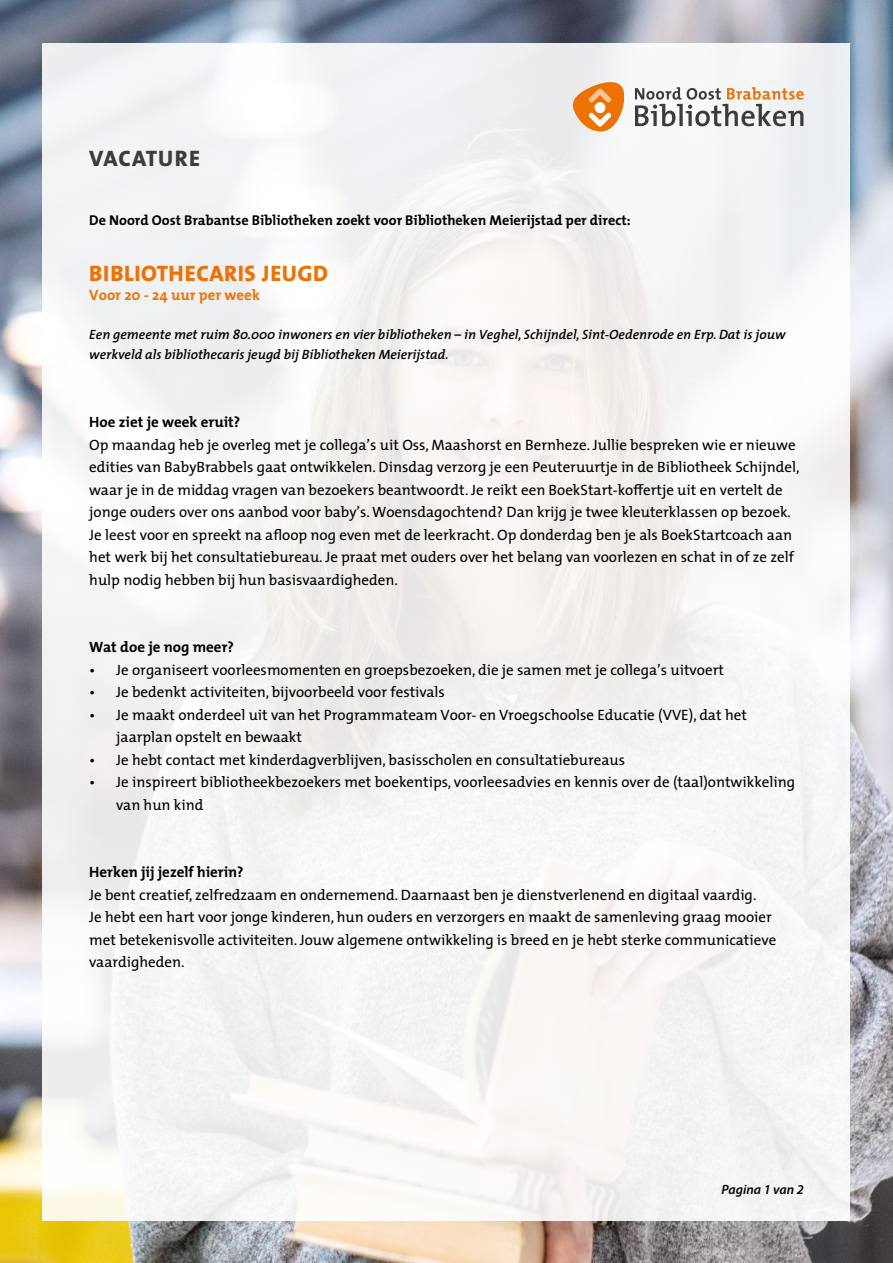
<style>
.page{position:relative;width:893px;height:1263px;background:#fff}
.page>*{position:absolute;margin:0;border:0;box-sizing:border-box;transform-origin:0 0}
.t1{font:800 22.5px "The Mix";letter-spacing:.025em;color:#ee7203}
.t2{font:800 22.5px "The Mix";letter-spacing:.045em;color:#3c3c3b}
.t3{font:15px/22.5px "The Mix";color:#000}
.t4{font:700 15px "The Mix";color:#000}
.t5{font:700 15px "The Mix";color:#ee7203}
.t6{font:700 14.25px "The Mix";color:#000}
.t7{font:italic 600 13.5px/19.5px "The Mix";color:#000}
.t8{font:italic 600 13.5px "Myriad Pro";color:#000}
</style>
<div class="page">
<img style="left:0;top:0;width:893px;height:1263px">
<div style="left:43px;top:43px;width:807px;height:1177px;background:#f5f4f4"></div>
<svg style="left:570px;top:77px;width:55px;height:55px"></svg>
<svg style="left:635px;top:87px;width:169px;height:39px"></svg>
<h1 class="t2" style="left:89px;top:145px;width:112px">VACATURE</h1>
<p class="t6" style="left:89px;top:208px;width:543px">De Noord Oost Brabantse Bibliotheken zoekt voor Bibliotheken Meierijstad per direct:</p>
<h1 class="t1" style="left:89px;top:260px;width:240px">BIBLIOTHECARIS JEUGD</h1>
<p class="t5" style="left:89px;top:282px;width:172px">Voor 20 - 24 uur per week</p>
<p class="t7" style="left:89px;top:324px;width:698px">Een gemeente met ruim 80.000 inwoners en vier bibliotheken – in Veghel, Schijndel, Sint-Oedenrode en Erp. Dat is jouw werkveld als bibliothecaris jeugd bij Bibliotheken Meierijstad.</p>
<p class="t4" style="left:89px;top:410px;width:153px">Hoe ziet je week eruit?</p>
<p class="t3" style="left:89px;top:433px;width:712px">Op maandag heb je overleg met je collega’s uit Oss, Maashorst en Bernheze. Jullie bespreken wie er nieuwe edities van BabyBrabbels gaat ontwikkelen. Dinsdag verzorg je een Peuteruurtje in de Bibliotheek Schijndel, waar je in de middag vragen van bezoekers beantwoordt. Je reikt een BoekStart-koffertje uit en vertelt de jonge ouders over ons aanbod voor baby’s. Woensdagochtend? Dan krijg je twee kleuterklassen op bezoek.<br>Je leest voor en spreekt na afloop nog even met de leerkracht. Op donderdag ben je als BoekStartcoach aan het werk bij het consultatiebureau. Je praat met ouders over het belang van voorlezen en schat in of ze zelf hulp nodig hebben bij hun basisvaardigheden.</p>
<p class="t4" style="left:89px;top:635px;width:146px">Wat doe je nog meer?</p>
<p class="t3" style="left:89px;top:658px;width:636px">• Je organiseert voorleesmomenten en groepsbezoeken, die je samen met je collega’s uitvoert</p>
<p class="t3" style="left:89px;top:680px;width:357px">• Je bedenkt activiteiten, bijvoorbeeld voor festivals</p>
<p class="t3" style="left:116px;top:703px;width:632px;text-indent:-27px">• Je maakt onderdeel uit van het Programmateam Voor- en Vroegschoolse Educatie (VVE), dat het jaarplan opstelt en bewaakt</p>
<p class="t3" style="left:89px;top:748px;width:537px">• Je hebt contact met kinderdagverblijven, basisscholen en consultatiebureaus</p>
<p class="t3" style="left:116px;top:770px;width:680px;text-indent:-27px">• Je inspireert bibliotheekbezoekers met boekentips, voorleesadvies en kennis over de (taal)ontwikkeling van hun kind</p>
<p class="t4" style="left:89px;top:860px;width:156px">Herken jij jezelf hierin?</p>
<p class="t3" style="left:89px;top:883px;width:688px">Je bent creatief, zelfredzaam en ondernemend. Daarnaast ben je dienstverlenend en digitaal vaardig.<br>Je hebt een hart voor jonge kinderen, hun ouders en verzorgers en maakt de samenleving graag mooier met betekenisvolle activiteiten. Jouw algemene ontwikkeling is breed en je hebt sterke communicatieve vaardigheden.</p>
<p class="t8" style="left:721px;top:1181px;width:84px">Pagina 1 van 2</p>
</div>
